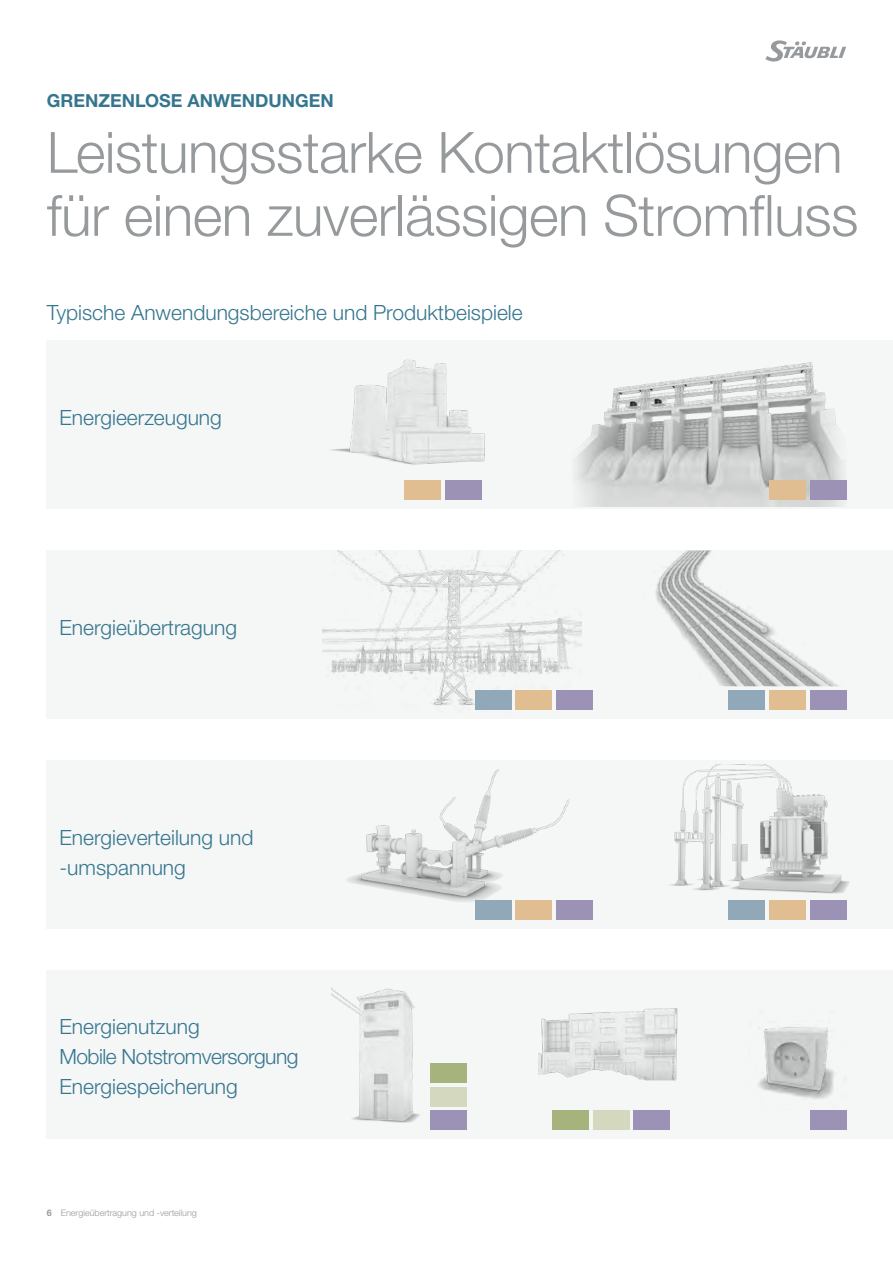
<style>
.page{position:relative;width:893px;height:1263px;background:#fff}
.page>*{position:absolute;margin:0;border:0;box-sizing:border-box;transform-origin:0 0}
.Headline-BIG_Inside_DE{font:300 57px/63px "Helvetica Neue LTW1 G";letter-spacing:-.01em;color:#979a9c}
.Subheadline_Inside_DE{font:300 21px/30px "Helvetica Neue LTW1 G";color:#35768f}
.Capture_Kicker_Inside_DE{font:700 18px "Helvetica Neue LTW1 G";color:#35768f}
.t1{font:300 9px "Helvetica Neue LTW1 G";color:#979a9c}
.s1{font-weight:700}
</style>
<div class="page">
<svg style="left:765px;top:40px;width:81px;height:22px"></svg>
<div style="left:47px;top:340px;width:846px;height:168px;background:#f5f6f6"></div>
<div style="left:47px;top:550px;width:846px;height:168px;background:#f5f6f6"></div>
<div style="left:47px;top:760px;width:846px;height:168px;background:#f5f6f6"></div>
<div style="left:47px;top:970px;width:846px;height:168px;background:#f5f6f6"></div>
<img style="left:330px;top:359px;width:155px;height:141px">
<img style="left:575px;top:362px;width:271px;height:145px">
<img style="left:322px;top:550px;width:259px;height:160px">
<img style="left:655px;top:550px;width:184px;height:136px">
<img style="left:332px;top:988px;width:135px;height:135px">
<img style="left:347px;top:769px;width:238px;height:151px">
<img style="left:670px;top:765px;width:180px;height:155px">
<img style="left:758px;top:1027px;width:76px;height:72px">
<div style="left:405px;top:481px;width:36px;height:19px;background:#e0be91"></div>
<div style="left:769px;top:481px;width:37px;height:19px;background:#e0be91"></div>
<div style="left:445px;top:481px;width:36px;height:19px;background:#9b92b6"></div>
<div style="left:810px;top:481px;width:36px;height:19px;background:#9b92b6"></div>
<div style="left:556px;top:691px;width:37px;height:19px;background:#9b92b6"></div>
<div style="left:556px;top:901px;width:37px;height:19px;background:#9b92b6"></div>
<div style="left:810px;top:691px;width:36px;height:19px;background:#9b92b6"></div>
<div style="left:810px;top:901px;width:36px;height:19px;background:#9b92b6"></div>
<div style="left:475px;top:691px;width:36px;height:19px;background:#91a8b9"></div>
<div style="left:475px;top:901px;width:36px;height:19px;background:#91a8b9"></div>
<div style="left:729px;top:691px;width:36px;height:19px;background:#91a8b9"></div>
<div style="left:729px;top:901px;width:36px;height:19px;background:#91a8b9"></div>
<div style="left:430px;top:1063px;width:36px;height:20px;background:#a7b37c"></div>
<div style="left:552px;top:1111px;width:37px;height:19px;background:#a7b37c"></div>
<div style="left:430px;top:1087px;width:37px;height:19px;background:#d4d8be"></div>
<div style="left:593px;top:1111px;width:36px;height:19px;background:#d4d8be"></div>
<div style="left:430px;top:1110px;width:37px;height:20px;background:#9b92b6"></div>
<div style="left:810px;top:1110px;width:36px;height:20px;background:#9b92b6"></div>
<div style="left:634px;top:1111px;width:36px;height:19px;background:#9b92b6"></div>
<img style="left:539px;top:1008px;width:139px;height:73px">
<div style="left:516px;top:691px;width:36px;height:19px;background:#e0be91"></div>
<div style="left:516px;top:901px;width:36px;height:19px;background:#e0be91"></div>
<div style="left:769px;top:691px;width:37px;height:19px;background:#e0be91"></div>
<div style="left:769px;top:901px;width:37px;height:19px;background:#e0be91"></div>
<p class="Capture_Kicker_Inside_DE" style="left:47px;top:89px;width:288px">GRENZENLOSE ANWENDUNGEN</p>
<p class="Headline-BIG_Inside_DE" style="left:47px;top:121px;width:813px">Leistungsstarke Kontaktlösungen für einen zuverlässigen Stromfluss</p>
<p class="Subheadline_Inside_DE" style="left:47px;top:297px;width:477px">Typische Anwendungsbereiche und Produktbeispiele</p>
<p class="Subheadline_Inside_DE" style="left:60px;top:402px;width:164px">Energieerzeugung</p>
<p class="Subheadline_Inside_DE" style="left:60px;top:612px;width:179px">Energieübertragung</p>
<p class="Subheadline_Inside_DE" style="left:60px;top:822px;width:196px">Energieverteilung und -umspannung</p>
<p class="Subheadline_Inside_DE" style="left:60px;top:1011px;width:240px">Energienutzung<br>Mobile Notstromversorgung<br>Energiespeicherung</p>
<p class="t1" style="left:47px;top:1207px;width:152px"><span class="s1">6</span> Energieübertragung und -verteilung</p>
</div>
